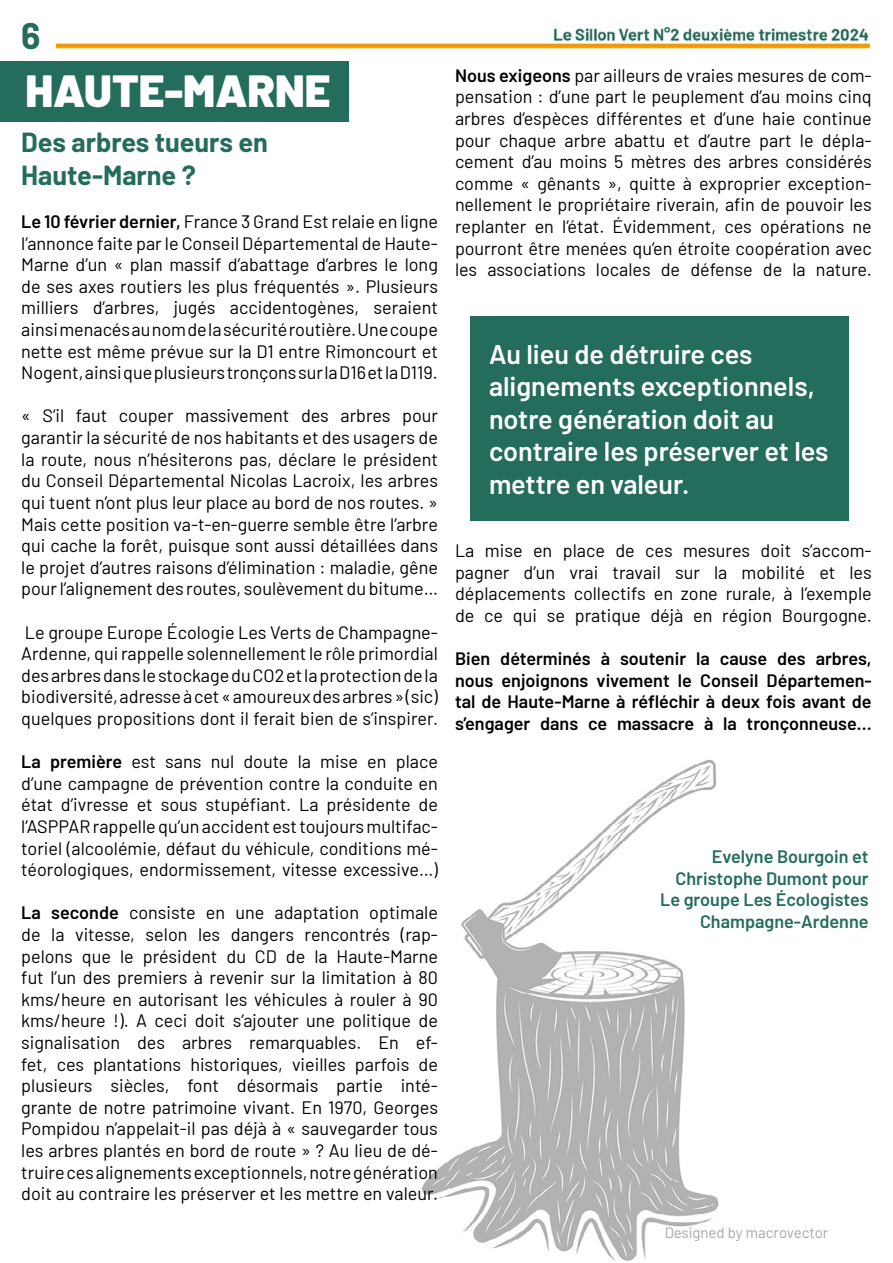
<style>
.page{position:relative;width:893px;height:1263px;background:#fff}
.page>*{position:absolute;margin:0;border:0;box-sizing:border-box;transform-origin:0 0}
.t1{font:900 45px "Barlow";color:#fff}
.t2{font:700 36px "Barlow";color:#246c5c}
.Paragraphe-colonne{font:600 27px/32.4px "Barlow";color:#fff}
.Paragraphe-colonne-2{font:700 27px "Barlow";color:#246c5c}
.Paragraphe-colonne-3{font:18px/21.6px "Barlow";color:#000;text-align:justify}
.Paragraphe-colonne-4{font:600 18px/21.6px "Barlow";color:#000;text-align:justify}
.Paragraphe-colonne-5{font:600 18px/21.6px "Barlow";color:#246c5c;text-align:right}
.t3{font:15px "Barlow";color:#4c4c4c}
.s1{font-weight:600}
</style>
<div class="page">
<img style="left:421px;top:759px;width:298px;height:502px">
<img style="left:56px;top:25px;width:815px;height:37px">
<div style="left:0;top:62px;width:349px;height:60px;background:#246c5c"></div>
<div style="left:470px;top:316px;width:378px;height:205px;background:#246c5c"></div>
<h2 class="t2" style="left:21px;top:9px;width:21px">6</h2>
<p class="t1" style="left:26px;top:57px;width:306px">HAUTE-MARNE</p>
<p class="Paragraphe-colonne-2" style="left:21px;top:123px;width:248px">Des arbres tueurs en</p>
<p class="Paragraphe-colonne-2" style="left:21px;top:155px;width:176px">Haute-Marne ?</p>
<p class="Paragraphe-colonne-3" style="left:21px;top:209px;width:418px"><span class="s1">Le 10 février dernier,</span> France 3 Grand Est relaie en ligne l’annonce faite par le Conseil Départemental de Haute-Marne d’un « plan massif d’abattage d’arbres le long de ses axes routiers les plus fréquentés ». Plusieurs milliers d’arbres, jugés accidentogènes, seraient</p>
<p class="Paragraphe-colonne-3" style="left:21px;top:317px;width:418px">ainsi menacés au nom de la sécurité routière. Une coupe nette est même prévue sur la D1 entre Rimoncourt et Nogent, ainsi que plusieurs tronçons sur la D16 et la D119.</p>
<p class="Paragraphe-colonne-3" style="left:21px;top:404px;width:418px">« S’il faut couper massivement des arbres pour</p>
<p class="Paragraphe-colonne-3" style="left:21px;top:425px;width:418px">garantir la sécurité de nos habitants et des usagers de la route, nous n’hésiterons pas, déclare le président du Conseil Départemental Nicolas Lacroix, les arbres qui tuent n’ont plus leur place au bord de nos routes. » Mais cette position va-t-en-guerre semble être l’arbre qui cache la forêt, puisque sont aussi détaillées dans le projet d’autres raisons d’élimination : maladie, gêne pour l’alignement des routes, soulèvement du bitume…</p>
<p class="Paragraphe-colonne-3" style="left:25px;top:620px;width:415px">Le groupe Europe Écologie Les Verts de Champagne-</p>
<p class="Paragraphe-colonne-3" style="left:21px;top:641px;width:418px">Ardenne, qui rappelle solennellement le rôle primordial des arbres dans le stockage du CO2 et la protection de la biodiversité, adresse à cet « amoureux des arbres » (sic) quelques propositions dont il ferait bien de s’inspirer.</p>
<p class="Paragraphe-colonne-3" style="left:21px;top:749px;width:418px"><span class="s1">La première</span> est sans nul doute la mise en place d’une campagne de prévention contre la conduite en état d’ivresse et sous stupéfiant. La présidente de</p>
<p class="Paragraphe-colonne-3" style="left:21px;top:814px;width:418px">l’ASPPAR rappelle qu’un accident est toujours multifac&shy;toriel (alcoolémie, défaut du véhicule, conditions mé&shy;téorologiques, endormissement, vitesse excessive…)</p>
<p class="Paragraphe-colonne-3" style="left:21px;top:901px;width:418px"><span class="s1">La seconde</span> consiste en une adaptation optimale de la vitesse, selon les dangers rencontrés (rap&shy;pelons que le président du CD de la Haute-Marne fut l’un des premiers à revenir sur la limitation à 80 kms/heure en autorisant les véhicules à rouler à 90 kms/heure !). A ceci doit s’ajouter une politique de</p>
<p class="Paragraphe-colonne-3" style="left:21px;top:1030px;width:418px">signalisation des arbres remarquables. En ef&shy;fet, ces plantations historiques, vieilles parfois de</p>
<p class="Paragraphe-colonne-3" style="left:21px;top:1073px;width:418px">plusieurs siècles, font désormais partie inté&shy;grante de notre patrimoine vivant. En 1970, Georges</p>
<p class="Paragraphe-colonne-3" style="left:21px;top:1117px;width:418px">Pompidou n’appelait-il pas déjà à « sauvegarder tous les arbres plantés en bord de route » ? Au lieu de dé&shy;truire ces alignements exceptionnels, notre génération doit au contraire les préserver et les mettre en valeur.</p>
<p class="Paragraphe-colonne-3" style="left:455px;top:63px;width:418px"><span class="s1">Nous exigeons</span> par ailleurs de vraies mesures de com&shy;pensation : d’une part le peuplement d’au moins cinq arbres d’espèces différentes et d’une haie continue pour chaque arbre abattu et d’autre part le dépla&shy;cement d’au moins 5 mètres des arbres considérés comme « gênants », quitte à exproprier exception&shy;nellement le propriétaire riverain, afin de pouvoir les replanter en l’état. Évidemment, ces opérations ne pourront être menées qu’en étroite coopération avec les associations locales de défense de la nature.</p>
<p class="Paragraphe-colonne" style="left:489px;top:336px;width:265px">Au lieu de détruire ces</p>
<p class="Paragraphe-colonne" style="left:489px;top:368px;width:341px">alignements exceptionnels, notre génération doit au contraire les préserver et les mettre en valeur.</p>
<p class="Paragraphe-colonne-3" style="left:455px;top:538px;width:418px">La mise en place de ces mesures doit s’accom&shy;pagner d’un vrai travail sur la mobilité et les</p>
<p class="Paragraphe-colonne-3" style="left:455px;top:582px;width:418px">déplacements collectifs en zone rurale, à l’exemple de ce qui se pratique déjà en région Bourgogne.</p>
<p class="Paragraphe-colonne-4" style="left:455px;top:646px;width:418px">Bien déterminés à soutenir la cause des arbres, nous enjoignons vivement le Conseil Départemen&shy;tal de Haute-Marne à réfléchir à deux fois avant de s’engager dans ce massacre à la tronçonneuse…</p>
<p class="Paragraphe-colonne-5" style="left:712px;top:844px;width:158px">Evelyne Bourgoin et</p>
<p class="Paragraphe-colonne-5" style="left:660px;top:866px;width:210px">Christophe Dumont pour<br>Le groupe Les Écologistes<br>Champagne-Ardenne</p>
<p class="t3" style="left:664px;top:1221px;width:165px">Designed by macrovector</p>
</div>
